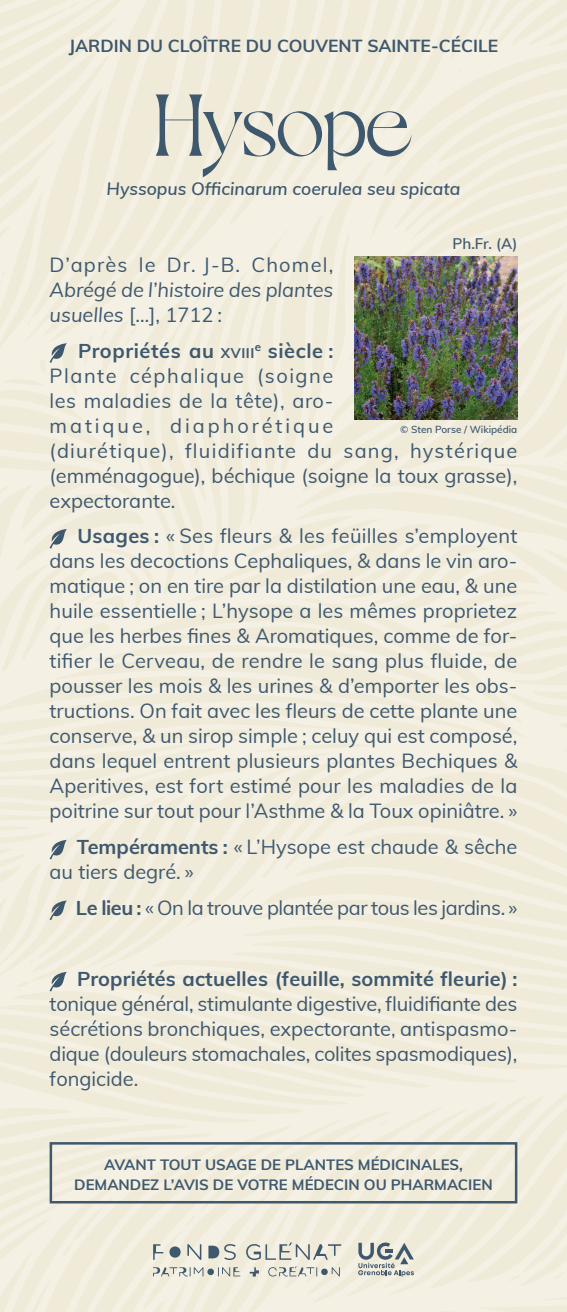
<style>
.page{position:relative;width:567px;height:1312px;background:#fff}
.page>*{position:absolute;margin:0;border:0;box-sizing:border-box;transform-origin:0 0}
.t1{font:87.5px "Dahlia";color:#3e586e}
.t2{font:20px/25px "Muli";color:#3e586e;text-align:justify}
.t3{font:20px/25px "Muli";letter-spacing:.06em;color:#3e586e}
.t4{font:italic 20px/25px "Muli";letter-spacing:-.005em;color:#3e586e}
.t5{font:20px "Muli";letter-spacing:-.02em;color:#3e586e}
.t6{font:700 20px "Muli";letter-spacing:.005em;color:#3e586e}
.t7{font:700 17.5px "Muli";color:#3e586e}
.t8{font:italic 600 17.5px "Muli";color:#3e586e}
.t9{font:700 15px/20px "Muli";color:#3e586e;text-align:center}
.t10{font:600 15px "Muli";color:#3e586e}
.t11{font:600 10px "Muli";color:#3e586e}
.s1{font-style:normal}
.s2{font-weight:700}
.s3{font-weight:700;font-size:14px}
</style>
<div class="page">
<div style="left:0;top:0;width:567px;height:1311px;background:#f0ebdb"></div>
<svg style="left:0;top:0;width:112px;height:110px;background:#f1ecdd"></svg>
<svg style="left:50px;top:343px;width:17px;height:20px"></svg>
<svg style="left:50px;top:529px;width:17px;height:19px"></svg>
<svg style="left:50px;top:839px;width:17px;height:20px"></svg>
<svg style="left:50px;top:900px;width:17px;height:19px"></svg>
<svg style="left:50px;top:971px;width:17px;height:20px"></svg>
<div style="left:50px;top:1141px;width:467px;height:62px;border:2px solid #3e586e"></div>
<svg style="left:153px;top:1266px;width:87px;height:10px"></svg>
<svg style="left:268px;top:1265px;width:72px;height:11px"></svg>
<div style="left:207px;top:1268px;width:7px;height:6px;background:#3e586e;border-radius:50%"></div>
<div style="left:321px;top:1268px;width:7px;height:6px;background:#3e586e;border-radius:50%"></div>
<div style="left:169px;top:1246px;width:12px;height:11px;background:#3e586e;border-radius:50%"></div>
<svg style="left:250px;top:1266px;width:9px;height:10px"></svg>
<svg style="left:187px;top:1242px;width:154px;height:17px;background:#caccc5"></svg>
<svg style="left:153px;top:1243px;width:10px;height:16px"></svg>
<svg style="left:358px;top:1240px;width:56px;height:36px;background:#babeba"></svg>
<img style="left:355px;top:256px;width:162px;height:163px">
<p class="t7" style="left:69px;top:34px;width:431px">JARDIN DU CLOÎTRE DU COUVENT SAINTE-CÉCILE</p>
<h1 class="t1" style="left:155px;top:93px;width:259px">Hysope</h1>
<p class="t8" style="left:107px;top:177px;width:355px">Hyssopus Officinarum coerulea seu spicata</p>
<p class="t10" style="left:453px;top:234px;width:66px">Ph.Fr. (A)</p>
<p class="t3" style="left:50px;top:252px;width:285px">D’après le Dr. J-B. Chomel,</p>
<p class="t4" style="left:50px;top:277px;width:285px">Abrégé de l’histoire des plantes usuelles <span class="s1">[…], 1712 :</span></p>
<p class="t3" style="left:50px;top:337px;width:469px;text-indent:28px"><span class="s2">Propriétés au</span> <span class="s3">XVIII</span><sup>e</sup> <span class="s2">siècle :<br></span>Plante céphalique (soigne<br>les maladies de la tête), aro-<br>matique, diaphorétique<br>(diurétique), fluidifiante du sang, hystérique (emménagogue), béchique (soigne la toux grasse), expectorante.</p>
<p class="t2" style="left:50px;top:523px;width:469px;text-indent:28px"><span class="s2">Usages :</span> « Ses fleurs &amp; les feüilles s’employent dans les decoctions Cephaliques, &amp; dans le vin aro&shy;matique ; on en tire par la distilation une eau, &amp; une huile essentielle ; L’hysope a les mêmes proprietez que les herbes fines &amp; Aromatiques, comme de for&shy;tifier le Cerveau, de rendre le sang plus fluide, de pousser les mois &amp; les urines &amp; d’emporter les obs&shy;tructions. On fait avec les fleurs de cette plante une conserve, &amp; un sirop simple ; celuy qui est composé, dans lequel entrent plusieurs plantes Bechiques &amp; Aperitives, est fort estimé pour les maladies de la poitrine sur tout pour l’Asthme &amp; la Toux opiniâtre. »</p>
<p class="t2" style="left:50px;top:833px;width:469px;text-indent:27px"><span class="s2">Tempéraments :</span> « L’Hysope est chaude &amp; sêche au tiers degré. »</p>
<p class="t5" style="left:76px;top:894px;width:443px"><span class="s2">Le lieu :</span> « On la trouve plantée par tous les jardins. »</p>
<p class="t11" style="left:400px;top:422px;width:119px">© Sten Porse / Wikipédia</p>
<p class="t6" style="left:77px;top:965px;width:442px">Propriétés actuelles (feuille, sommité fleurie) :</p>
<p class="t2" style="left:50px;top:990px;width:469px">tonique général, stimulante digestive, fluidifiante des sécrétions bronchiques, expectorante, antispasmo&shy;dique (douleurs stomachales, colites spasmodiques), fongicide.</p>
<p class="t9" style="left:74px;top:1154px;width:420px">AVANT TOUT USAGE DE PLANTES MÉDICINALES,<br>DEMANDEZ L’AVIS DE VOTRE MÉDECIN OU PHARMACIEN</p>
</div>
